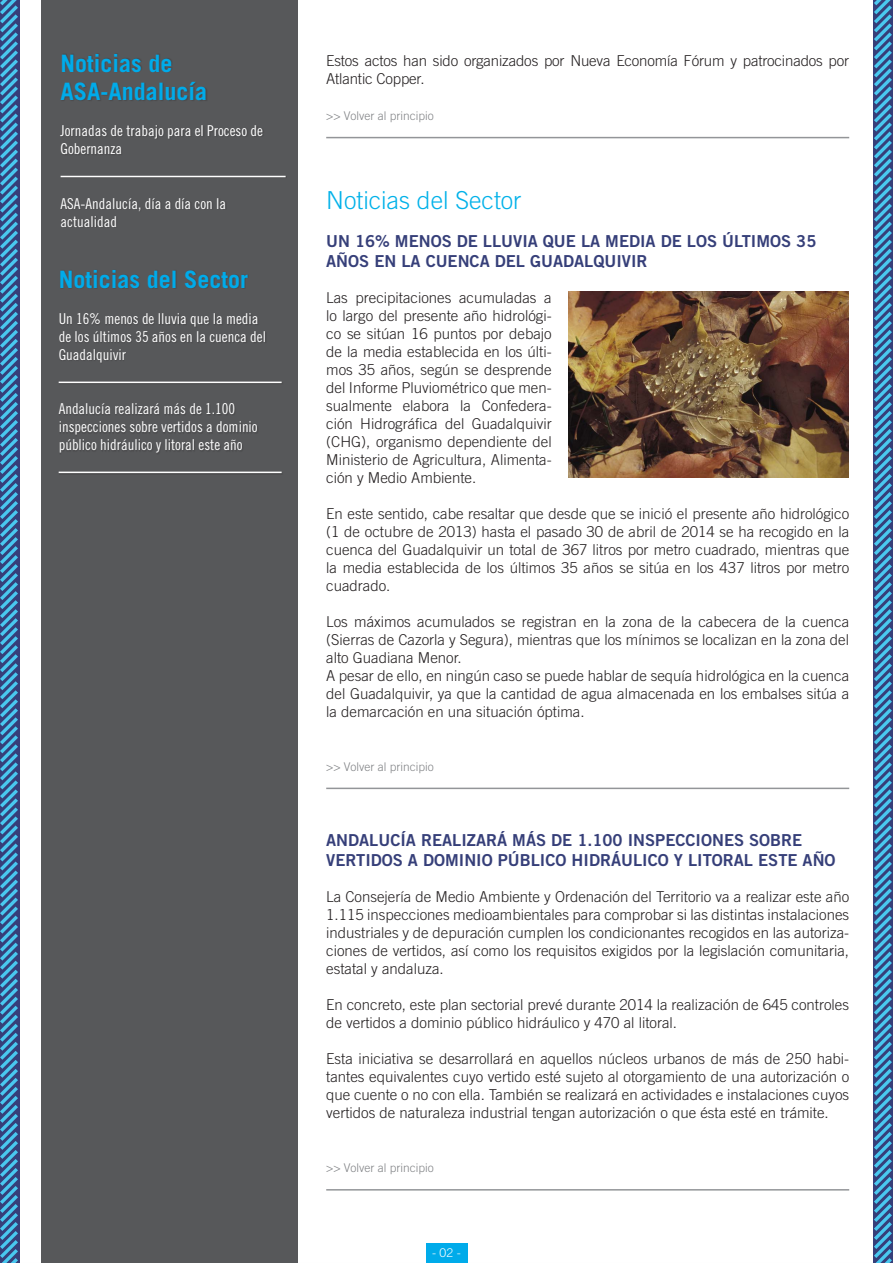
<style>
.page{position:relative;width:893px;height:1263px;background:#fff}
.page>*{position:absolute;margin:0;border:0;box-sizing:border-box;transform-origin:0 0}
.t1{font:300 24.75px "Trade Gothic";color:#00b1e9}
.t2{font:700 24px "Trade Gothic";color:#00abea}
.t3{font:16.5px/19.8px "Trade Gothic Bold Two";color:#363f79}
.t4{font:300 15px/18px "Trade Gothic";color:#231f20;text-align:justify}
.t5{font:15px/18px "Trade Gothic Cond Eighteen";color:#fff}
.t6{font:300 12px "Trade Gothic";color:#808285}
.t7{font:300 12px "Trade Gothic";color:#fff}
</style>
<div class="page">
<svg style="left:873px;top:0;width:20px;height:1263px;background:#3d78aa"></svg>
<hr style="left:326px;top:137px;width:523px;height:1px;background:#939598">
<hr style="left:326px;top:788px;width:523px;height:1px;background:#939598">
<hr style="left:326px;top:1189px;width:523px;height:1px;background:#939598">
<div style="left:41px;top:0;width:257px;height:1263px;background:#57585a"></div>
<svg style="left:0;top:0;width:20px;height:1263px;background:#3d78aa"></svg>
<img style="left:569px;top:291px;width:280px;height:186px">
<div style="left:61px;top:269px;width:188px;height:20px;background:#545456"></div>
<hr style="left:59px;top:382px;width:223px;height:1px;background:#fff">
<hr style="left:59px;top:472px;width:223px;height:1px;background:#fff">
<hr style="left:61px;top:176px;width:225px;height:1px;background:#fff">
<div style="left:426px;top:1243px;width:41px;height:20px;background:#00abea"></div>
<p class="t2" style="left:61px;top:48px;width:114px">Noticias de</p>
<p class="t2" style="left:61px;top:77px;width:148px">ASA-Andalucía</p>
<p class="t5" style="left:61px;top:122px;width:204px">Jornadas de trabajo para el Proceso de<br>Gobernanza</p>
<p class="t5" style="left:61px;top:194px;width:167px">ASA-Andalucía, día a día con la actualidad</p>
<p class="t2" style="left:59px;top:264px;width:191px">Noticias del Sector</p>
<p class="t5" style="left:59px;top:310px;width:209px">Un 16% menos de lluvia que la media de los últimos 35 años en la cuenca del<br>Guadalquivir</p>
<p class="t5" style="left:59px;top:400px;width:201px">Andalucía realizará más de 1.100 inspecciones sobre vertidos a dominio público hidráulico y litoral este año</p>
<p class="t4" style="left:326px;top:51px;width:524px">Estos actos han sido organizados por Nueva Economía Fórum y patrocinados por<br>Atlantic Copper.</p>
<p class="t6" style="left:326px;top:108px;width:109px">&gt;&gt; Volver al principio</p>
<p class="t1" style="left:326px;top:185px;width:197px">Noticias del Sector</p>
<p class="t3" style="left:326px;top:231px;width:492px">UN 16% MENOS DE LLUVIA QUE LA MEDIA DE LOS ÚLTIMOS 35<br>AÑOS EN LA CUENCA DEL GUADALQUIVIR</p>
<p class="t4" style="left:326px;top:288px;width:227px">Las precipitaciones acumuladas a lo largo del presente año hidrológi&shy;co se sitúan 16 puntos por debajo de la media establecida en los últi&shy;mos 35 años, según se desprende del Informe Pluviométrico que men&shy;sualmente elabora la Confedera&shy;ción Hidrográfica del Guadalquivir (CHG), organismo dependiente del Ministerio de Agricultura, Alimenta&shy;ción y Medio Ambiente.</p>
<p class="t4" style="left:326px;top:504px;width:525px">En este sentido, cabe resaltar que desde que se inició el presente año hidrológico (1 de octubre de 2013) hasta el pasado 30 de abril de 2014 se ha recogido en la cuenca del Guadalquivir un total de 367 litros por metro cuadrado, mientras que la media establecida de los últimos 35 años se sitúa en los 437 litros por metro cuadrado.</p>
<p class="t4" style="left:326px;top:612px;width:524px">Los máximos acumulados se registran en la zona de la cabecera de la cuenca (Sierras de Cazorla y Segura), mientras que los mínimos se localizan en la zona del alto Guadiana Menor.</p>
<p class="t4" style="left:326px;top:666px;width:525px">A pesar de ello, en ningún caso se puede hablar de sequía hidrológica en la cuenca del Guadalquivir, ya que la cantidad de agua almacenada en los embalses sitúa a la demarcación en una situación óptima.</p>
<p class="t6" style="left:326px;top:759px;width:109px">&gt;&gt; Volver al principio</p>
<p class="t3" style="left:326px;top:830px;width:511px">ANDALUCÍA REALIZARÁ MÁS DE 1.100 INSPECCIONES SOBRE<br>VERTIDOS A DOMINIO PÚBLICO HIDRÁULICO Y LITORAL ESTE AÑO</p>
<p class="t4" style="left:326px;top:887px;width:524px">La Consejería de Medio Ambiente y Ordenación del Territorio va a realizar este año 1.115 inspecciones medioambientales para comprobar si las distintas instalaciones industriales y de depuración cumplen los condicionantes recogidos en las autoriza&shy;ciones de vertidos, así como los requisitos exigidos por la legislación comunitaria, estatal y andaluza.</p>
<p class="t4" style="left:326px;top:995px;width:524px">En concreto, este plan sectorial prevé durante 2014 la realización de 645 controles de vertidos a dominio público hidráulico y 470 al litoral.</p>
<p class="t4" style="left:326px;top:1049px;width:525px">Esta iniciativa se desarrollará en aquellos núcleos urbanos de más de 250 habi&shy;tantes equivalentes cuyo vertido esté sujeto al otorgamiento de una autorización o que cuente o no con ella. También se realizará en actividades e instalaciones cuyos vertidos de naturaleza industrial tengan autorización o que ésta esté en trámite.</p>
<p class="t6" style="left:326px;top:1161px;width:109px">&gt;&gt; Volver al principio</p>
<p class="t7" style="left:432px;top:1246px;width:30px">- 02 -</p>
</div>
